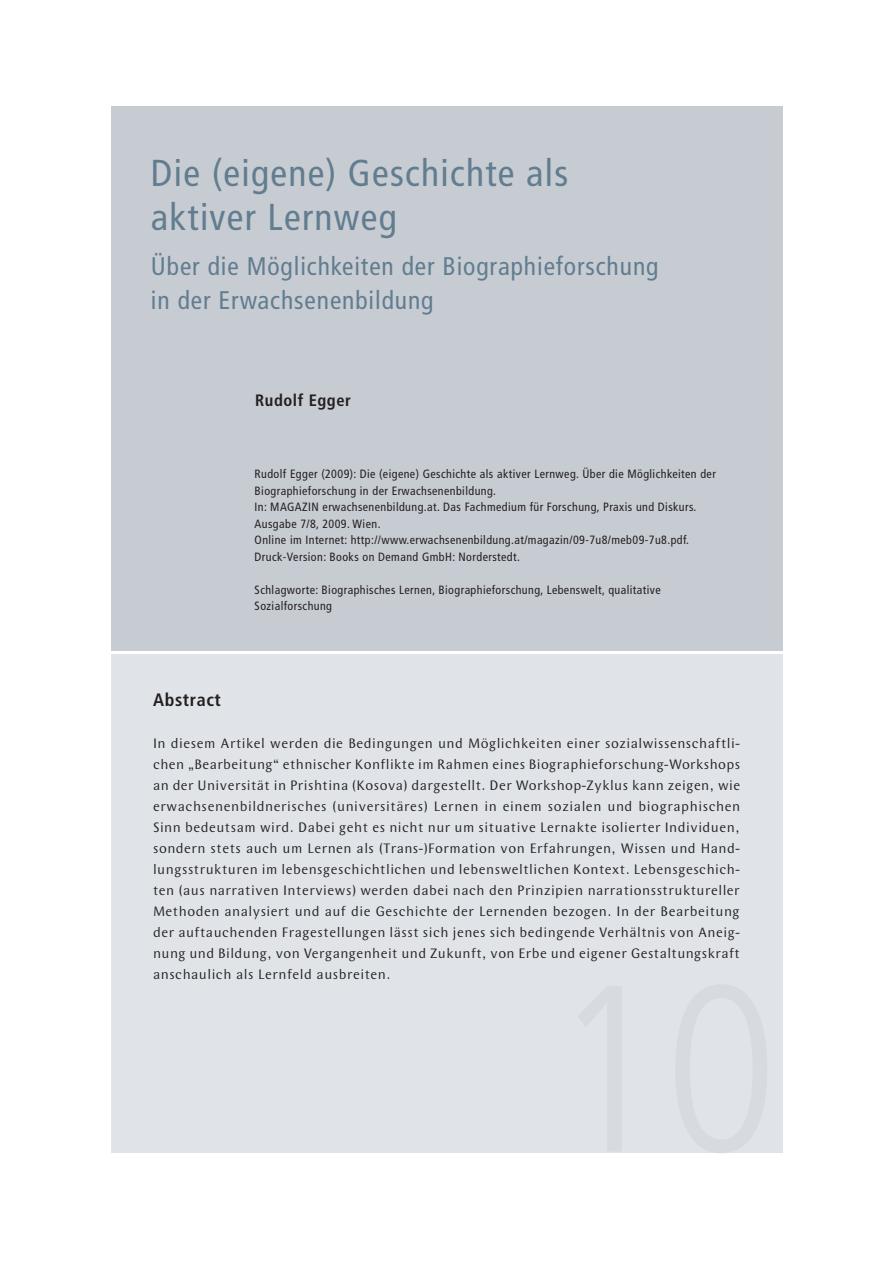
<style>
.page{position:relative;width:893px;height:1263px;background:#fff}
.page>*{position:absolute;margin:0;border:0;box-sizing:border-box;transform-origin:0 0}
.t1{font:condensed 37.5px/43.5px "Frutiger LT Std";letter-spacing:.035em;color:#617d8f}
.Subüberschrift{font:condensed 25.5px/34.5px "Frutiger LT Std";letter-spacing:.035em;color:#617d8f}
.t2{font:700 condensed 18px "Frutiger LT Std";letter-spacing:.035em;color:#231f20}
.t3{font:700 condensed 16.5px "Frutiger LT Std";letter-spacing:.035em;color:#231f20}
.Abstract{font:14.25px/21px "Wunderlich";letter-spacing:.035em;color:#231f20;text-align:justify}
.t4{font:condensed 12px/16.5px "Frutiger LT Std";letter-spacing:.035em;color:#231f20}
</style>
<div class="page">
<div style="left:111px;top:654px;width:671px;height:498px;background:#e0e4e8"></div>
<div style="left:111px;top:106px;width:671px;height:545px;background:#c7ccd3"></div>
<p class="t1" style="left:151px;top:152px;width:419px">Die (eigene) Geschichte als aktiver Lernweg</p>
<p class="Subüberschrift" style="left:151px;top:249px;width:509px">Über die Möglichkeiten der Biographieforschung in der Erwachsenenbildung</p>
<p class="t3" style="left:255px;top:391px;width:97px">Rudolf Egger</p>
<p class="t4" style="left:255px;top:466px;width:463px">Rudolf Egger (2009): Die (eigene) Geschichte als aktiver Lernweg. Über die Möglichkeiten der<br>Biographieforschung in der Erwachsenenbildung.</p>
<p class="t4" style="left:255px;top:499px;width:443px">In: MAGAZIN erwachsenenbildung.at. Das Fachmedium für Forschung, Praxis und Diskurs.</p>
<p class="t4" style="left:255px;top:516px;width:127px">Ausgabe 7/8, 2009. Wien.</p>
<p class="t4" style="left:255px;top:532px;width:436px">Online im Internet: http://www.erwachsenenbildung.at/magazin/09-7u8/meb09-7u8.pdf.<br>Druck-Version: Books on Demand GmbH: Norderstedt.</p>
<p class="t4" style="left:255px;top:582px;width:408px">Schlagworte: Biographisches Lernen, Biographieforschung, Lebenswelt, qualitative<br>Sozialforschung</p>
<p class="t2" style="left:153px;top:689px;width:69px">Abstract</p>
<p class="Abstract" style="left:153px;top:732px;width:589px">In diesem Artikel werden die Bedingungen und Möglichkeiten einer sozialwissenschaftli&shy;chen „Bearbeitung“ ethnischer Konflikte im Rahmen eines Biographieforschung-Workshops an der Universität in Prishtina (Kosova) dargestellt. Der Workshop-Zyklus kann zeigen, wie erwachsenenbildnerisches (universitäres) Lernen in einem sozialen und biographischen Sinn bedeutsam wird. Dabei geht es nicht nur um situative Lernakte isolierter Individuen, sondern stets auch um Lernen als (Trans-)Formation von Erfahrungen, Wissen und Hand&shy;lungsstrukturen im lebensgeschichtlichen und lebensweltlichen Kontext. Lebensgeschich&shy;ten (aus narrativen Interviews) werden dabei nach den Prinzipien narrationsstruktureller Methoden analysiert und auf die Geschichte der Lernenden bezogen. In der Bearbeitung der auftauchenden Fragestellungen lässt sich jenes sich bedingende Verhältnis von Aneig&shy;nung und Bildung, von Vergangenheit und Zukunft, von Erbe und eigener Gestaltungskraft anschaulich als Lernfeld ausbreiten.</p>
</div>
